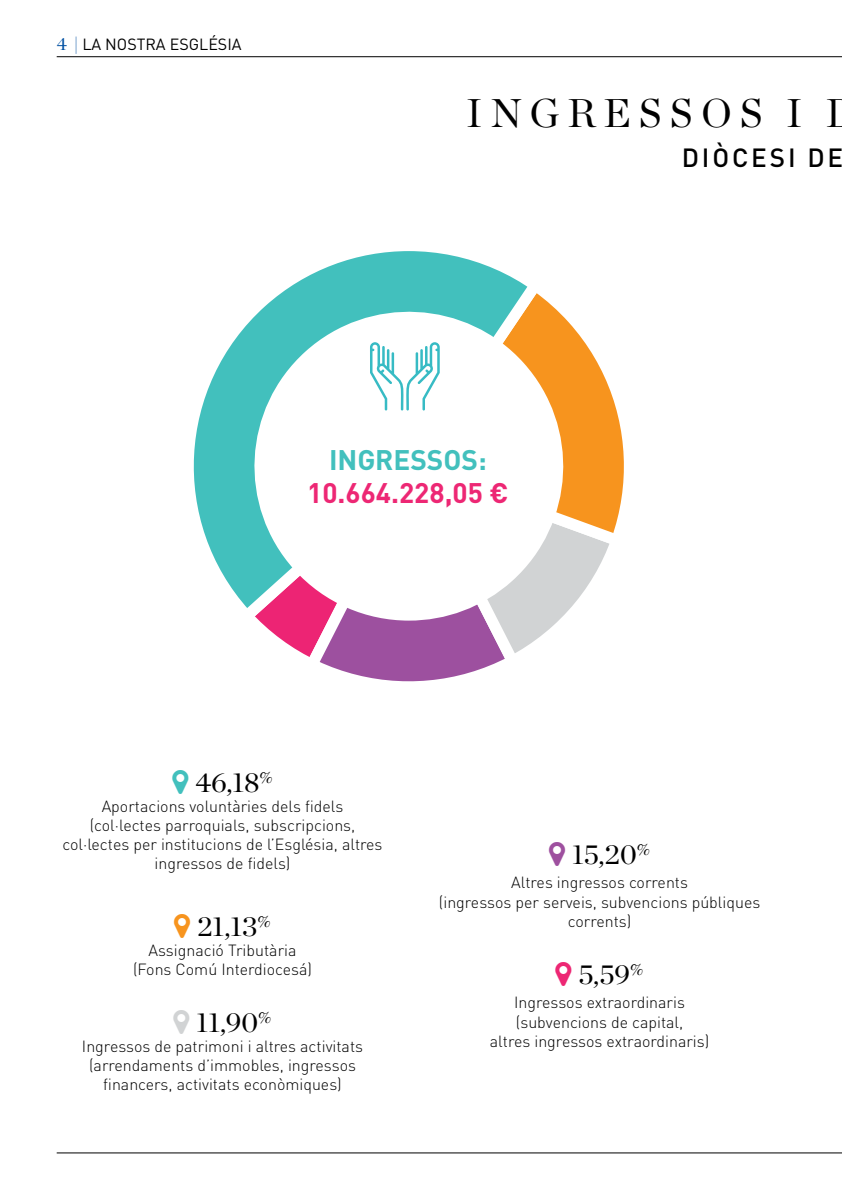
<style>
.page{position:relative;width:842px;height:1191px;background:#fff}
.page>*{position:absolute;margin:0;border:0;box-sizing:border-box;transform-origin:0 0}
.t1{font:40px "Chronicle Display";letter-spacing:.2em;color:#000}
.t2{font:28px "Chronicle Display";color:#000}
.t3{font:700 28px "DIN Pro";color:#ed2774}
.t4{font:700 28px "DIN Pro";color:#42c0bd}
.t5{font:500 26px "DIN Pro";color:#000}
.t6{font:300 16px/19.2px "DIN Pro";color:#000;text-align:center}
.t7{font:16px "DIN Pro";color:#000}
.s1{font-family:"Chronicle Display";font-size:18px;color:#0251a3}
</style>
<div class="page">
<hr style="left:57px;top:56px;width:785px;height:1px;background:#000">
<hr style="left:57px;top:1152px;width:785px;height:1px;background:#000">
<svg style="left:273px;top:633px;width:22px;height:16px"></svg>
<svg style="left:295px;top:633px;width:103px;height:48px"></svg>
<svg style="left:398px;top:558px;width:205px;height:124px"></svg>
<svg style="left:555px;top:308px;width:69px;height:250px"></svg>
<svg style="left:193px;top:251px;width:362px;height:382px"></svg>
<svg style="left:370px;top:342px;width:70px;height:68px"></svg>
<p class="t7" style="left:57px;top:31px;width:186px"><span class="s1">4 |</span> LA NOSTRA ESGLÉSIA</p>
<h1 class="t1" style="left:466px;top:82px;width:392px">INGRESSOS I D</h1>
<h3 class="t5" style="left:682px;top:140px;width:67px">DIÒCESI</h3>
<h3 class="t5" style="left:807px;top:140px;width:18px">DE</h3>
<h2 class="t4" style="left:329px;top:440px;width:159px">INGRESSOS:</h2>
<h2 class="t3" style="left:307px;top:474px;width:203px">10.664.228,05 €</h2>
<h2 class="t2" style="left:195px;top:761px;width:79px">46,18<sup>%</sup></h2>
<p class="t6" style="left:63px;top:795px;width:321px">Aportacions voluntàries dels fidels<br>(col·lectes parroquials, subscripcions, col·lectes per institucions de l’Església, altres ingressos de fidels)</p>
<h2 class="t2" style="left:197px;top:905px;width:75px">21,13<sup>%</sup></h2>
<p class="t6" style="left:133px;top:939px;width:181px">Assignació Tributària (Fons Comú Interdiocesá)</p>
<h2 class="t2" style="left:197px;top:1001px;width:76px">11,90<sup>%</sup></h2>
<p class="t6" style="left:82px;top:1035px;width:283px">Ingressos de patrimoni i altres activitats (arrendaments d’immobles, ingressos financers, activitats econòmiques)</p>
<h2 class="t2" style="left:572px;top:833px;width:79px">15,20<sup>%</sup></h2>
<p class="t6" style="left:439px;top:872px;width:323px">Altres ingressos corrents<br>(ingressos per serveis, subvencions públiques corrents)</p>
<h2 class="t2" style="left:579px;top:953px;width:66px">5,59<sup>%</sup></h2>
<p class="t6" style="left:490px;top:992px;width:221px">Ingressos extraordinaris (subvencions de capital,<br>altres ingressos extraordinaris)</p>
</div>
